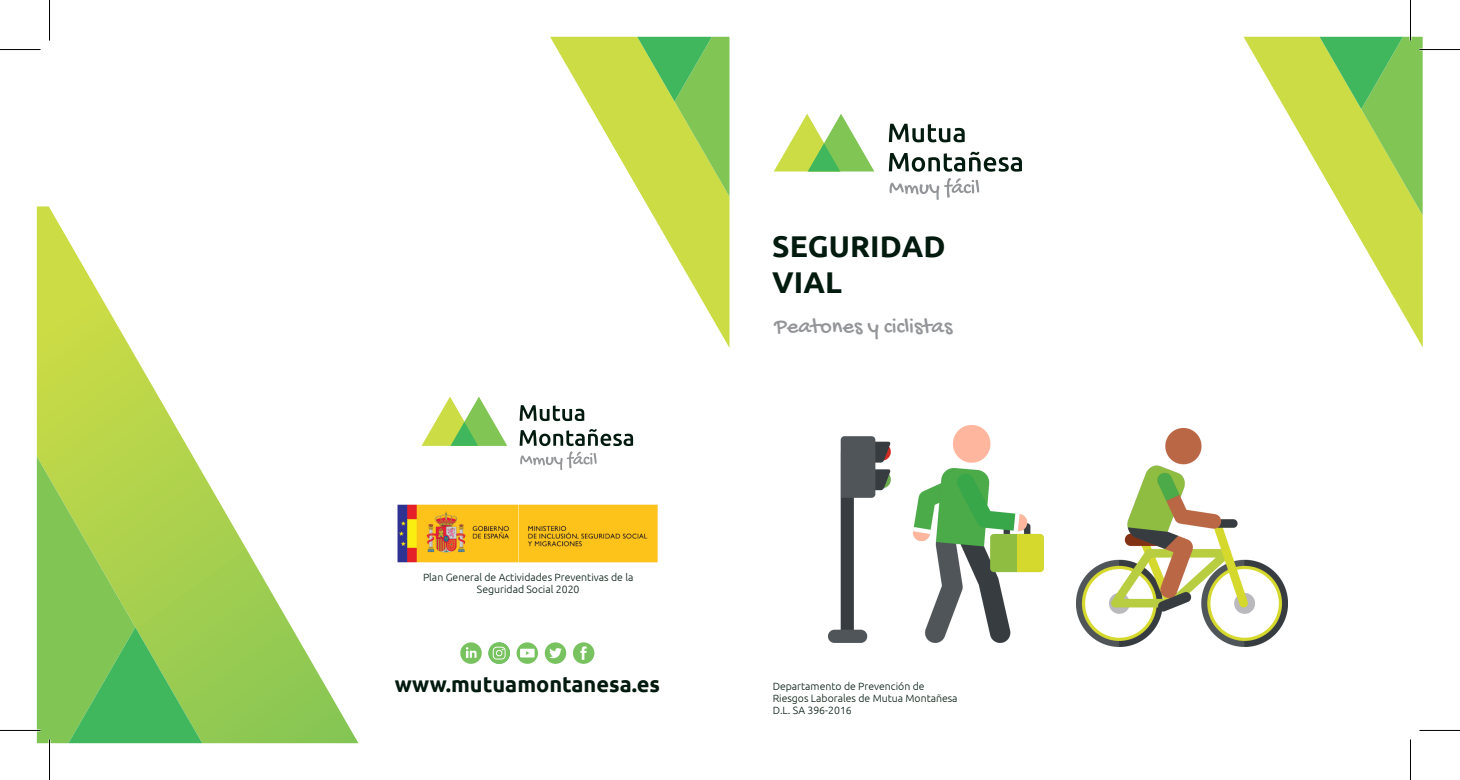
<style>
.page{position:relative;width:1460px;height:780px;background:#fff}
.page>*{position:absolute;margin:0;border:0;box-sizing:border-box;transform-origin:0 0}
.t1{font:700 30px/36px "Ubuntu";color:#031a0f}
.t2{font:22.5px "Gochi Hand";color:#939598}
.t3{font:700 21.75px "Ubuntu";color:#031a0f}
.t4{font:300 10.5px/12px "Ubuntu";color:#031a0f}
</style>
<div class="page">
<svg style="left:889px;top:124px;width:75px;height:18px"></svg>
<svg style="left:889px;top:151px;width:133px;height:21px"></svg>
<svg style="left:774px;top:114px;width:100px;height:57px"></svg>
<svg style="left:889px;top:178px;width:90px;height:22px"></svg>
<svg style="left:519px;top:405px;width:65px;height:16px"></svg>
<svg style="left:421px;top:396px;width:86px;height:50px"></svg>
<svg style="left:519px;top:429px;width:114px;height:41px"></svg>
<svg style="left:37px;top:206px;width:321px;height:537px"></svg>
<svg style="left:37px;top:456px;width:165px;height:287px;background:#8ac852"></svg>
<div style="left:545px;top:642px;width:21px;height:21px;background:#78c35f;border-radius:50%"></div>
<svg style="left:549px;top:648px;width:13px;height:10px"></svg>
<div style="left:460px;top:642px;width:22px;height:21px;background:#78c35f;border-radius:50%"></div>
<svg style="left:466px;top:647px;width:10px;height:10px"></svg>
<svg style="left:516px;top:642px;width:22px;height:21px"></svg>
<div style="left:520px;top:648px;width:14px;height:9px;background:#fff"></div>
<svg style="left:488px;top:642px;width:22px;height:21px"></svg>
<svg style="left:493px;top:646px;width:12px;height:13px"></svg>
<div style="left:573px;top:642px;width:21px;height:21px;background:#78c35f;border-radius:50%"></div>
<svg style="left:580px;top:646px;width:7px;height:13px"></svg>
<svg style="left:1243px;top:37px;width:179px;height:309px"></svg>
<svg style="left:1319px;top:37px;width:103px;height:178px;background:#9dcf55"></svg>
<svg style="left:550px;top:37px;width:179px;height:310px"></svg>
<svg style="left:637px;top:37px;width:92px;height:160px;background:#9cce4e"></svg>
<img style="left:397px;top:504px;width:261px;height:59px">
<hr style="left:0;top:729px;width:40px;height:2px;background:#fff">
<hr style="left:1409px;top:0;width:2px;height:40px;background:#fff">
<hr style="left:0;top:49px;width:40px;height:1px;background:#000">
<hr style="left:1419px;top:49px;width:41px;height:1px;background:#000">
<hr style="left:0;top:730px;width:40px;height:1px;background:#000">
<hr style="left:1419px;top:730px;width:41px;height:1px;background:#000">
<hr style="left:49px;top:0;width:1px;height:40px;background:#000">
<hr style="left:49px;top:739px;width:1px;height:40px;background:#000">
<hr style="left:1410px;top:0;width:1px;height:40px;background:#000">
<hr style="left:1410px;top:739px;width:1px;height:40px;background:#000">
<img style="left:828px;top:425px;width:216px;height:217px">
<img style="left:1076px;top:428px;width:212px;height:217px">
<p class="t4" style="left:423px;top:570px;width:212px;text-align:center">Plan General de Actividades Preventivas de la<br>Seguridad Social 2020</p>
<h1 class="t1" style="left:772px;top:228px;width:175px">SEGURIDAD<br>VIAL</h1>
<h2 class="t2" style="left:774px;top:314px;width:179px">Peatones y ciclistas</h2>
<h3 class="t3" style="left:395px;top:671px;width:267px">www.mutuamontanesa.es</h3>
<p class="t4" style="left:773px;top:680px;width:186px">Departamento de Prevención de<br>Riesgos Laborales de Mutua Montañesa<br>D.L. SA 396-2016</p>
</div>
